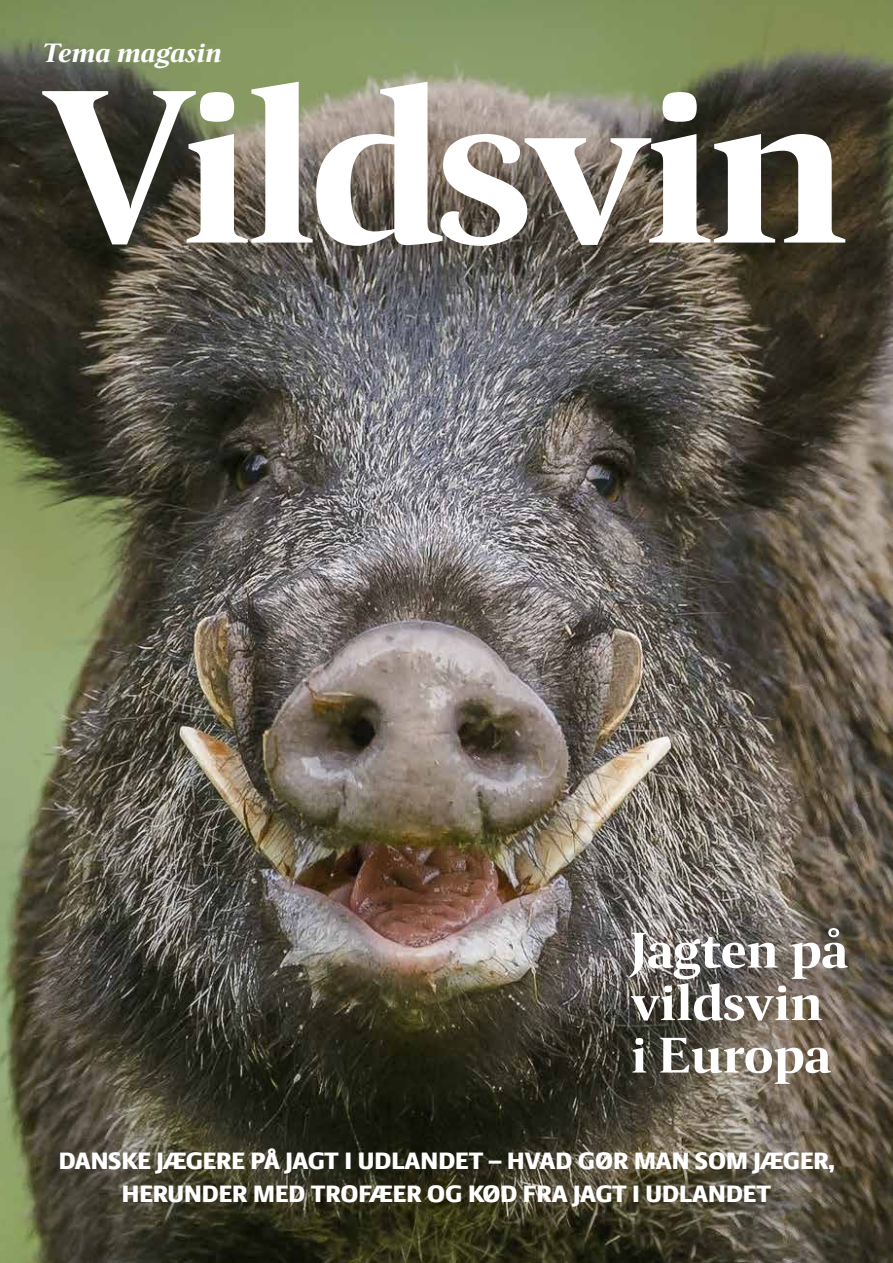
<style>
.page{position:relative;width:893px;height:1263px;background:#fff}
.page>*{position:absolute;margin:0;border:0;box-sizing:border-box;transform-origin:0 0}
.t1{font:700 235.5px "Press Serif";letter-spacing:-.04em;color:#fff}
.t2{font:700 54px/52.5px "Press Serif";letter-spacing:-.01em;color:#fff}
.t3{font:italic 700 28.65px "Press Serif";letter-spacing:-.01em;color:#fff}
.t4{font:800 25.5px/33px "LF Press Sans";color:#fff;text-align:center}
</style>
<div class="page">
<img style="left:0;top:0;width:893px;height:1263px">
<p class="t3" style="left:43px;top:38px;width:181px">Tema magasin</p>
<h1 class="t1" style="left:42px;top:42px;width:811px">Vildsvin</h1>
<h2 class="t2" style="left:631px;top:924px;width:218px">Jagten på vildsvin i Europa</h2>
<p class="t4" style="left:59px;top:1144px;width:777px">DANSKE JÆGERE PÅ JAGT I UDLANDET – HVAD GØR MAN SOM JÆGER,<br>HERUNDER MED TROFÆER OG KØD FRA JAGT I UDLANDET</p>
</div>
